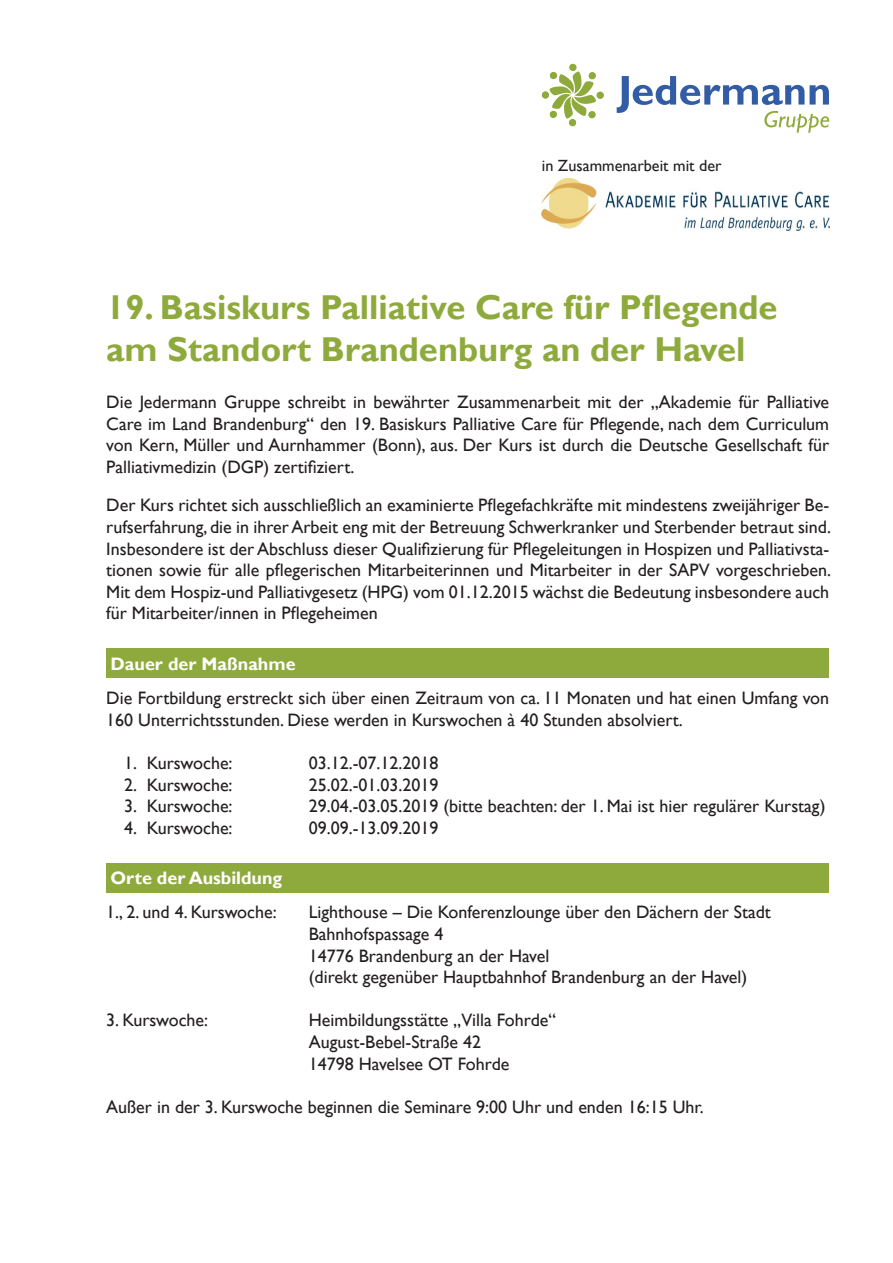
<style>
.page{position:relative;width:893px;height:1263px;background:#fff}
.page>*{position:absolute;margin:0;border:0;box-sizing:border-box;transform-origin:0 0}
.t1{font:700 34.5px/41.4px "Gill Sans";color:#8faa3c}
.t2{font:18px/21.6px "Gill Sans";color:#231f20}
.t3{font:700 18px "Gill Sans";color:#fff}
.t4{font:16.2px "Gill Sans";color:#231f20}
</style>
<div class="page">
<div style="left:106px;top:648px;width:723px;height:30px;background:#8faa3c"></div>
<div style="left:106px;top:863px;width:723px;height:29px;background:#8faa3c"></div>
<svg style="left:542px;top:64px;width:62px;height:62px"></svg>
<svg style="left:617px;top:76px;width:212px;height:57px"></svg>
<img style="left:542px;top:179px;width:287px;height:52px">
<p class="t4" style="left:542px;top:156px;width:181px">in Zusammenarbeit mit der</p>
<h1 class="t1" style="left:106px;top:288px;width:673px">19. Basiskurs Palliative Care für Pflegende am Standort Brandenburg an der Havel</h1>
<p class="t2" style="left:106px;top:391px;width:724px;text-align:justify">Die Jedermann Gruppe schreibt in bewährter Zusammenarbeit mit der „Akademie für Palliative Care im Land Brandenburg“ den 19. Basiskurs Palliative Care für Pflegende, nach dem Curriculum von Kern, Müller und Aurnhammer (Bonn), aus. Der Kurs ist durch die Deutsche Gesellschaft für Palliativmedizin (DGP) zertifiziert.</p>
<p class="t2" style="left:106px;top:495px;width:726px;text-align:justify">Der Kurs richtet sich ausschließlich an examinierte Pflegefachkräfte mit mindestens zweijähriger Be&shy;rufserfahrung, die in ihrer Arbeit eng mit der Betreuung Schwerkranker und Sterbender betraut sind.<br>Insbesondere ist der Abschluss dieser Qualifizierung für Pflegeleitungen in Hospizen und Palliativsta&shy;tionen sowie für alle pflegerischen Mitarbeiterinnen und Mitarbeiter in der SAPV vorgeschrieben.<br>Mit dem Hospiz-und Palliativgesetz (HPG) vom 01.12.2015 wächst die Bedeutung insbesondere auch für Mitarbeiter/innen in Pflegeheimen</p>
<p class="t3" style="left:111px;top:653px;width:187px">Dauer der Maßnahme</p>
<p class="t2" style="left:106px;top:687px;width:724px">Die Fortbildung erstreckt sich über einen Zeitraum von ca. 11 Monaten und hat einen Umfang von<br>160 Unterrichtsstunden. Diese werden in Kurswochen à 40 Stunden absolviert.</p>
<p class="t2" style="left:124px;top:752px;width:110px">1. Kurswoche:</p>
<p class="t2" style="left:309px;top:752px;width:131px">03.12.-07.12.2018</p>
<p class="t2" style="left:124px;top:774px;width:110px">2. Kurswoche:</p>
<p class="t2" style="left:309px;top:774px;width:131px">25.02.-01.03.2019</p>
<p class="t2" style="left:124px;top:795px;width:110px">3. Kurswoche:</p>
<p class="t2" style="left:309px;top:795px;width:518px">29.04.-03.05.2019 (bitte beachten: der 1. Mai ist hier regulärer Kurstag)</p>
<p class="t2" style="left:124px;top:817px;width:110px">4. Kurswoche:</p>
<p class="t2" style="left:309px;top:817px;width:131px">09.09.-13.09.2019</p>
<p class="t3" style="left:111px;top:867px;width:173px">Orte der Ausbildung</p>
<p class="t2" style="left:106px;top:902px;width:172px">1., 2. und 4. Kurswoche:</p>
<p class="t2" style="left:309px;top:902px;width:464px">Lighthouse – Die Konferenzlounge über den Dächern der Stadt Bahnhofspassage 4<br>14776 Brandenburg an der Havel<br>(direkt gegenüber Hauptbahnhof Brandenburg an der Havel)</p>
<p class="t2" style="left:106px;top:1010px;width:103px">3. Kurswoche:</p>
<p class="t2" style="left:309px;top:1010px;width:249px">Heimbildungsstätte „Villa Fohrde“<br>August-Bebel-Straße 42<br>14798 Havelsee OT Fohrde</p>
<p class="t2" style="left:106px;top:1096px;width:599px">Außer in der 3. Kurswoche beginnen die Seminare 9:00 Uhr und enden 16:15 Uhr.</p>
</div>
